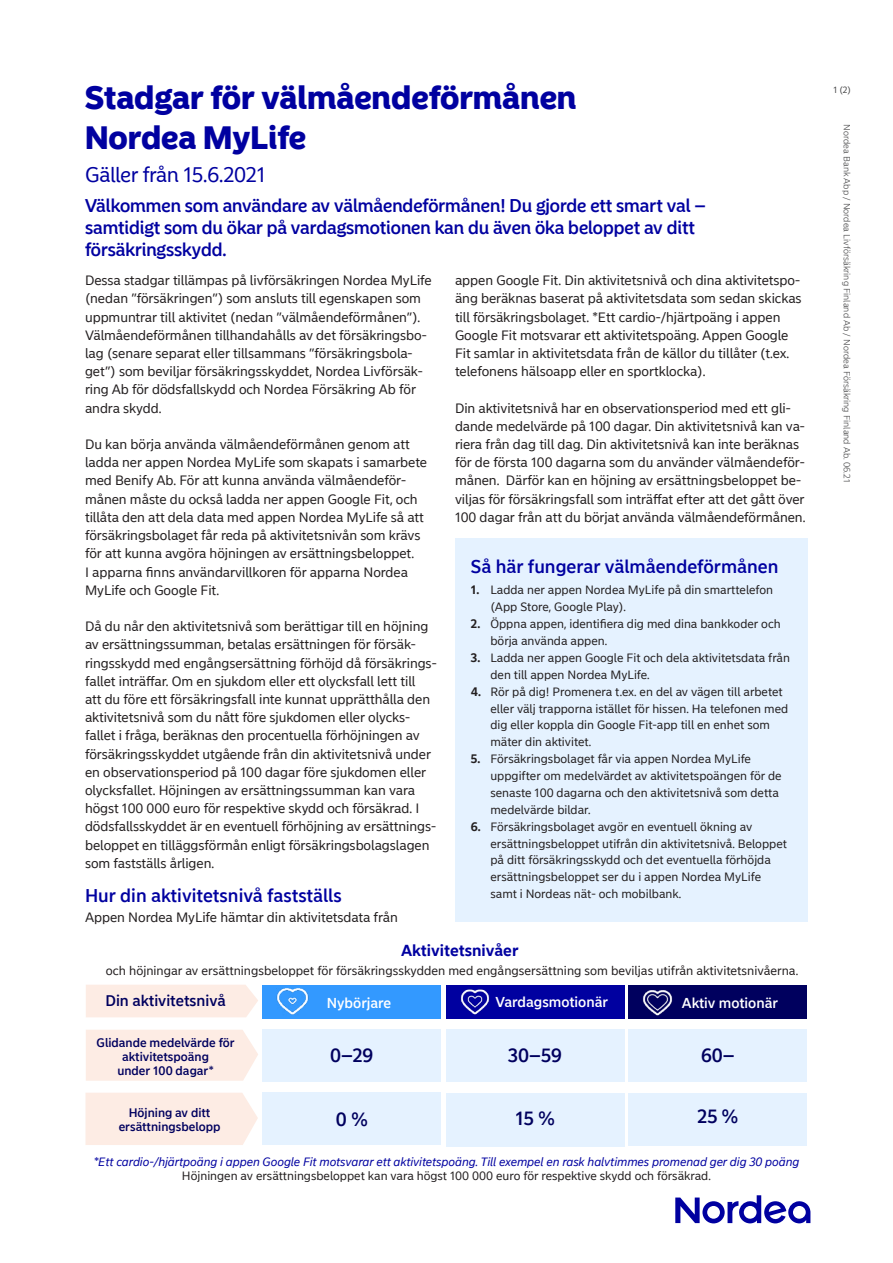
<style>
.page{position:relative;width:893px;height:1263px;background:#fff}
.page>*{position:absolute;margin:0;border:0;box-sizing:border-box;transform-origin:0 0}
._21_5pt_26_4pt__H1{font:900 32.25px/39.6px "Nordea Sans Large";color:#0000a0}
.Big_quote_14pt_16_8p{font:21px "Nordea Sans Large";color:#0000a0}
.t1{font:500 18.6px "Nordea Sans Small";color:#00005e}
.Big_quote_13pt_15_6p{font:500 18px/21.6px "Nordea Sans Large";color:#0000a0}
.Leipis_otsikko_12pt{font:500 18px "Nordea Sans Small";color:#0000a0}
.t2{font:700 15.6px "Nordea Sans Small";color:#0000a0}
.t3{font:500 15px "Nordea Sans Small";color:#00005e}
.t4{font:500 13.95px "Nordea Sans Small";color:#fff}
.Body_text_no_indent{font:13.5px/18.1px "Nordea Sans Small";letter-spacing:-.005em;color:#231f20}
.t5{font:12.45px "Nordea Sans Small";color:#231f20}
.t6{font:12px/16.8px "Nordea Sans Small";color:#231f20}
.t7{font:italic 12px/14.4px "Nordea Sans Small";letter-spacing:-.005em;color:#0000a0;text-align:center}
.t8{font:500 12px/14.4px "Nordea Sans Small";color:#00005e;text-align:center}
.t9{font:300 9px "Nordea Sans Small";color:#474748}
.t10{font:9px "Nordea Sans Small";color:#474748}
.s1{font-weight:700}
.s2{font-style:normal;color:#231f20}
</style>
<div class="page">
<div style="left:455px;top:538px;width:353px;height:383px;background:#e5f2ff"></div>
<div style="left:86px;top:985px;width:172px;height:32px;background:#fdece4"></div>
<div style="left:85px;top:1093px;width:173px;height:52px;background:#fdece4"></div>
<div style="left:86px;top:1030px;width:172px;height:51px;background:#fdece4"></div>
<div style="left:263px;top:985px;width:178px;height:33px;background:#39f"></div>
<div style="left:263px;top:1093px;width:178px;height:52px;background:#e5f2ff"></div>
<div style="left:446px;top:1093px;width:178px;height:53px;background:#e5f2ff"></div>
<div style="left:629px;top:1093px;width:178px;height:53px;background:#e5f2ff"></div>
<div style="left:446px;top:985px;width:178px;height:33px;background:#0000a0"></div>
<div style="left:629px;top:985px;width:178px;height:33px;background:#00005e"></div>
<div style="left:263px;top:1029px;width:178px;height:52px;background:#e5f2ff"></div>
<div style="left:446px;top:1029px;width:178px;height:52px;background:#e5f2ff"></div>
<div style="left:629px;top:1029px;width:178px;height:52px;background:#e5f2ff"></div>
<img style="left:643px;top:990px;width:30px;height:26px">
<img style="left:277px;top:988px;width:31px;height:27px">
<img style="left:460px;top:989px;width:29px;height:26px">
<svg style="left:675px;top:1195px;width:135px;height:28px"></svg>
<h1 class="_21_5pt_26_4pt__H1" style="left:85px;top:78px;width:493px">Stadgar för välmåendeförmånen<br>Nordea MyLife</h1>
<p class="Big_quote_14pt_16_8p" style="left:85px;top:162px;width:182px">Gäller från 15.6.2021</p>
<p class="Big_quote_13pt_15_6p" style="left:85px;top:196px;width:622px">Välkommen som användare av välmåendeförmånen! Du gjorde ett smart val – samtidigt som du ökar på vardagsmotionen kan du även öka beloppet av ditt försäkringsskydd.</p>
<p class="Body_text_no_indent" style="left:85px;top:272px;width:348px">Dessa stadgar tillämpas på livförsäkringen Nordea MyLife (nedan ”försäkringen”) som ansluts till egenskapen som uppmuntrar till aktivitet (nedan ”välmåendeförmånen”).<br>Välmåendeförmånen tillhandahålls av det försäkringsbo&shy;lag (senare separat eller tillsammans ”försäkringsbola&shy;get”) som beviljar försäkringsskyddet, Nordea Livförsäk&shy;ring Ab för dödsfallskydd och Nordea Försäkring Ab för andra skydd.</p>
<p class="Body_text_no_indent" style="left:85px;top:435px;width:344px">Du kan börja använda välmåendeförmånen genom att ladda ner appen Nordea MyLife som skapats i samarbete med Benify Ab. För att kunna använda välmåendeför&shy;månen måste du också ladda ner appen Google Fit, och tillåta den att dela data med appen Nordea MyLife så att försäkringsbolaget får reda på aktivitetsnivån som krävs för att kunna avgöra höjningen av ersättningsbeloppet.<br>I apparna finns användarvillkoren för apparna Nordea MyLife och Google Fit.</p>
<p class="Body_text_no_indent" style="left:85px;top:617px;width:353px">Då du når den aktivitetsnivå som berättigar till en höjning av ersättningssumman, betalas ersättningen för försäk&shy;ringsskydd med engångsersättning förhöjd då försäkrings&shy;fallet inträffar. Om en sjukdom eller ett olycksfall lett till<br>att du före ett försäkringsfall inte kunnat upprätthålla den aktivitetsnivå som du nått före sjukdomen eller olycks&shy;fallet i fråga, beräknas den procentuella förhöjningen av försäkringsskyddet utgående från din aktivitetsnivå under en observationsperiod på 100 dagar före sjukdomen eller olycksfallet. Höjningen av ersättningssumman kan vara högst 100 000 euro för respektive skydd och försäkrad. I dödsfallsskyddet är en eventuell förhöjning av ersättnings&shy;beloppet en tilläggsförmån enligt försäkringsbolagslagen som fastställs årligen.</p>
<h2 class="Leipis_otsikko_12pt" style="left:85px;top:885px;width:258px">Hur din aktivitetsnivå fastställs</h2>
<p class="Body_text_no_indent" style="left:85px;top:909px;width:314px">Appen Nordea MyLife hämtar din aktivitetsdata från</p>
<p class="Body_text_no_indent" style="left:455px;top:272px;width:348px">appen Google Fit. Din aktivitetsnivå och dina aktivitetspo&shy;äng beräknas baserat på aktivitetsdata som sedan skickas till försäkringsbolaget. *Ett cardio-/hjärtpoäng i appen Google Fit motsvarar ett aktivitetspoäng. Appen Google Fit samlar in aktivitetsdata från de källor du tillåter (t.ex. telefonens hälsoapp eller en sportklocka).</p>
<p class="Body_text_no_indent" style="left:455px;top:399px;width:352px">Din aktivitetsnivå har en observationsperiod med ett gli&shy;dande medelvärde på 100 dagar. Din aktivitetsnivå kan va&shy;riera från dag till dag. Din aktivitetsnivå kan inte beräknas för de första 100 dagarna som du använder välmåendeför&shy;månen. Därför kan en höjning av ersättningsbeloppet be&shy;viljas för försäkringsfall som inträffat efter att det gått över 100 dagar från att du börjat använda välmåendeförmånen.</p>
<h2 class="Leipis_otsikko_12pt" style="left:471px;top:556px;width:309px">Så här fungerar välmåendeförmånen</h2>
<p class="t6" style="left:490px;top:582px;width:284px;text-indent:-20px"><span class="s1">1.</span> Ladda ner appen Nordea MyLife på din smarttelefon (App Store, Google Play).</p>
<p class="t6" style="left:490px;top:616px;width:292px;text-indent:-20px"><span class="s1">2.</span> Öppna appen, identifiera dig med dina bankkoder och börja använda appen.</p>
<p class="t6" style="left:490px;top:649px;width:301px;text-indent:-20px"><span class="s1">3.</span> Ladda ner appen Google Fit och dela aktivitetsdata från den till appen Nordea MyLife.</p>
<p class="t6" style="left:490px;top:683px;width:299px;text-indent:-20px"><span class="s1">4.</span> Rör på dig! Promenera t.ex. en del av vägen till arbetet eller välj trapporna istället för hissen. Ha telefonen med dig eller koppla din Google Fit-app till en enhet som mäter din aktivitet.</p>
<p class="t6" style="left:490px;top:751px;width:293px;text-indent:-20px"><span class="s1">5.</span> Försäkringsbolaget får via appen Nordea MyLife uppgifter om medelvärdet av aktivitetspoängen för de senaste 100 dagarna och den aktivitetsnivå som detta medelvärde bildar.</p>
<p class="t6" style="left:490px;top:818px;width:298px;text-indent:-20px"><span class="s1">6.</span> Försäkringsbolaget avgör en eventuell ökning av ersättningsbeloppet utifrån din aktivitetsnivå. Beloppet på ditt försäkringsskydd och det eventuella förhöjda ersättningsbeloppet ser du i appen Nordea MyLife samt i Nordeas nät- och mobilbank.</p>
<p class="t2" style="left:401px;top:941px;width:119px">Aktivitetsnivåer</p>
<p class="t5" style="left:106px;top:963px;width:694px">och höjningar av ersättningsbeloppet för försäkringsskydden med engångsersättning som beviljas utifrån aktivitetsnivåerna.</p>
<p class="t3" style="left:105px;top:991px;width:122px">Din aktivitetsnivå</p>
<p class="t8" style="left:97px;top:1035px;width:139px">Glidande medelvärde för aktivitetspoäng<br>under 100 dagar*</p>
<p class="t8" style="left:119px;top:1105px;width:103px">Höjning av ditt ersättningsbelopp</p>
<p class="t4" style="left:327px;top:994px;width:66px">Nybörjare</p>
<p class="t4" style="left:495px;top:994px;width:114px">Vardagsmotionär</p>
<p class="t4" style="left:682px;top:994px;width:98px">Aktiv motionär</p>
<p class="t1" style="left:330px;top:1044px;width:45px">0–29</p>
<p class="t1" style="left:508px;top:1044px;width:55px">30–59</p>
<p class="t1" style="left:701px;top:1044px;width:35px">60–</p>
<p class="t1" style="left:336px;top:1108px;width:33px">0 %</p>
<p class="t1" style="left:515px;top:1107px;width:41px">15 %</p>
<p class="t1" style="left:697px;top:1105px;width:42px">25 %</p>
<p class="t7" style="left:93px;top:1154px;width:707px">*Ett cardio-/hjärtpoäng i appen Google Fit motsvarar ett aktivitetspoäng. Till exempel en rask halvtimmes promenad ger dig 30 poäng<br><span class="s2">Höjningen av ersättningsbeloppet kan vara högst 100 000 euro för respektive skydd och försäkrad.</span></p>
<p class="t10" style="left:833px;top:84px;width:19px">1 (2)</p>
<p class="t9" style="left:852px;top:124px;width:359px;rotate:90deg">Nordea Bank Abp / Nordea Livförsäkring Finland Ab / Nordea Försäkring Finland Ab. 06.21</p>
</div>
